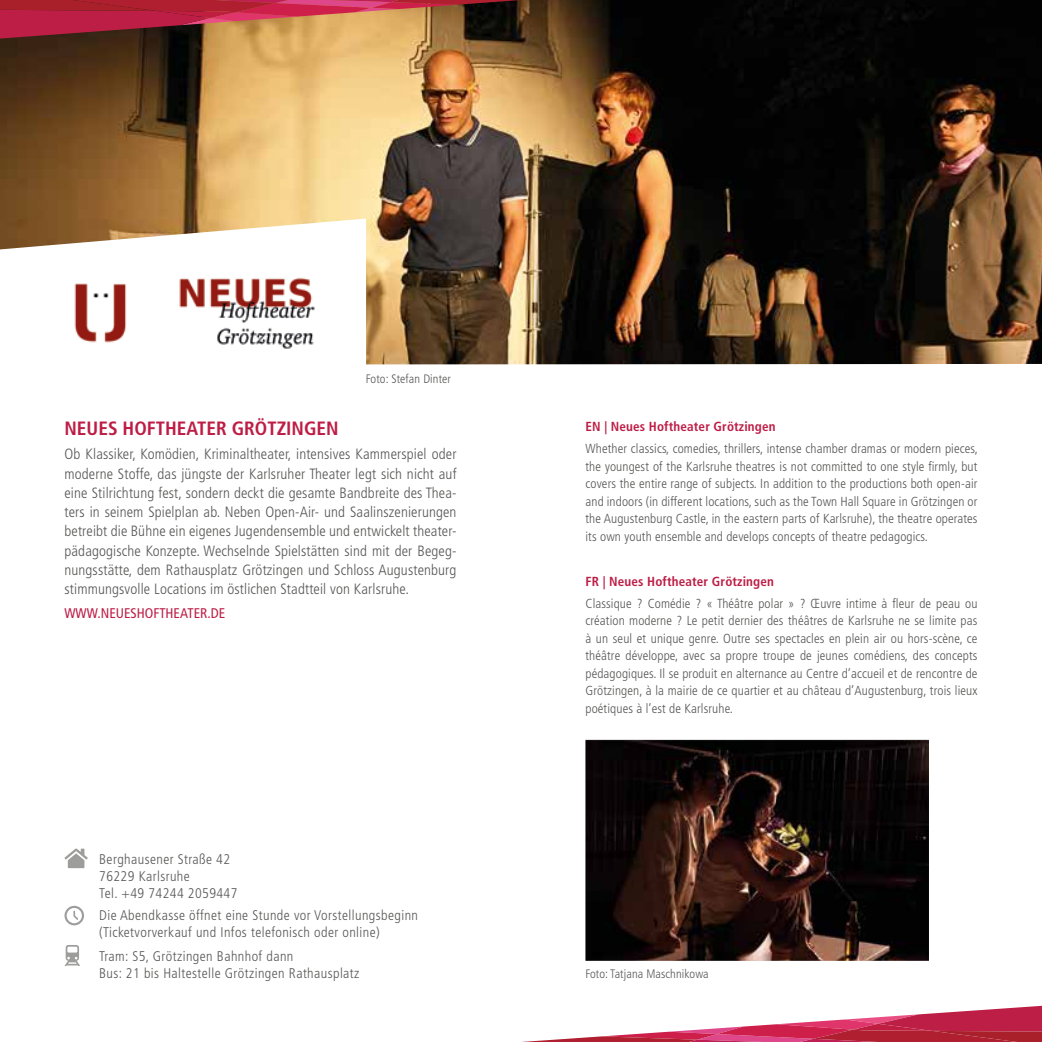
<style>
.page{position:relative;width:1042px;height:1042px;background:#fff}
.page>*{position:absolute;margin:0;border:0;box-sizing:border-box;transform-origin:0 0}
.t1{font:700 condensed 19.25px "Frutiger";color:#bd1d45}
.t2{font:300 condensed 14.88px/19.2px "Frutiger";letter-spacing:.01em;color:#575756;text-align:justify}
.t3{font:300 condensed 14px/16.8px "Frutiger";letter-spacing:.03em;color:#575756}
.t4{font:condensed 14px "Frutiger";color:#bd1d45}
.t5{font:300 condensed 13.12px/17.5px "Frutiger";letter-spacing:.01em;color:#575756;text-align:justify}
.t6{font:700 condensed 13.12px "Frutiger";letter-spacing:.01em;color:#bd1d45}
.t7{font:300 condensed 12.25px "Frutiger";letter-spacing:.01em;color:#575756}
</style>
<div class="page">
<svg style="left:64px;top:848px;width:24px;height:20px"></svg>
<svg style="left:64px;top:906px;width:20px;height:19px"></svg>
<svg style="left:64px;top:945px;width:16px;height:21px"></svg>
<img style="left:0;top:0;width:1042px;height:365px">
<svg style="left:0;top:219px;width:366px;height:146px"></svg>
<img style="left:63px;top:270px;width:258px;height:84px">
<img style="left:585px;top:740px;width:344px;height:221px">
<svg style="left:0;top:0;width:521px;height:40px;background:#a34840"></svg>
<svg style="left:522px;top:1005px;width:520px;height:37px"></svg>
<p class="t7" style="left:366px;top:372px;width:87px">Foto: Stefan Dinter</p>
<h1 class="t1" style="left:64px;top:417px;width:276px">NEUES HOFTHEATER GRÖTZINGEN</h1>
<p class="t2" style="left:64px;top:445px;width:393px">Ob Klassiker, Komödien, Kriminaltheater, intensives Kammerspiel oder moderne Stoffe, das jüngste der Karlsruher Theater legt sich nicht auf eine Stilrichtung fest, sondern deckt die gesamte Bandbreite des Thea&shy;ters in seinem Spielplan ab. Neben Open-Air- und Saalinszenierungen betreibt die Bühne ein eigenes Jugendensemble und entwickelt theater&shy;pädagogische Konzepte. Wechselnde Spielstätten sind mit der Begeg&shy;nungsstätte, dem Rathausplatz Grötzingen und Schloss Augustenburg stimmungsvolle Locations im östlichen Stadtteil von Karlsruhe.</p>
<p class="t4" style="left:64px;top:605px;width:162px">WWW.NEUESHOFTHEATER.DE</p>
<p class="t3" style="left:99px;top:851px;width:140px">Berghausener Straße 42<br>76229 Karlsruhe<br>Tel. +49 74244 2059447</p>
<p class="t3" style="left:99px;top:907px;width:320px">Die Abendkasse öffnet eine Stunde vor Vorstellungsbeginn (Ticketvorverkauf und Infos telefonisch oder online)</p>
<p class="t3" style="left:99px;top:948px;width:262px">Tram: S5, Grötzingen Bahnhof dann<br>Bus: 21 bis Haltestelle Grötzingen Rathausplatz</p>
<p class="t6" style="left:585px;top:418px;width:192px">EN | Neues Hoftheater Grötzingen</p>
<p class="t5" style="left:585px;top:440px;width:394px">Whether classics, comedies, thrillers, intense chamber dramas or modern pieces, the youngest of the Karlsruhe theatres is not committed to one style firmly, but covers the entire range of subjects. In addition to the productions both open-air and indoors (in different locations, such as the Town Hall Square in Grötzingen or the Augustenburg Castle, in the eastern parts of Karlsruhe), the theatre operates its own youth ensemble and develops concepts of theatre pedagogics.</p>
<p class="t6" style="left:585px;top:573px;width:190px">FR | Neues Hoftheater Grötzingen</p>
<p class="t5" style="left:585px;top:595px;width:393px">Classique ? Comédie ? « Théâtre polar » ? Œuvre intime à fleur de peau ou création moderne ? Le petit dernier des théâtres de Karlsruhe ne se limite pas à un seul et unique genre. Outre ses spectacles en plein air ou hors-scène, ce théâtre développe, avec sa propre troupe de jeunes comédiens, des concepts pédagogiques. Il se produit en alternance au Centre d’accueil et de rencontre de Grötzingen, à la mairie de ce quartier et au château d’Augustenburg, trois lieux poétiques à l’est de Karlsruhe.</p>
<p class="t7" style="left:585px;top:966px;width:125px">Foto: Tatjana Maschnikowa</p>
</div>
